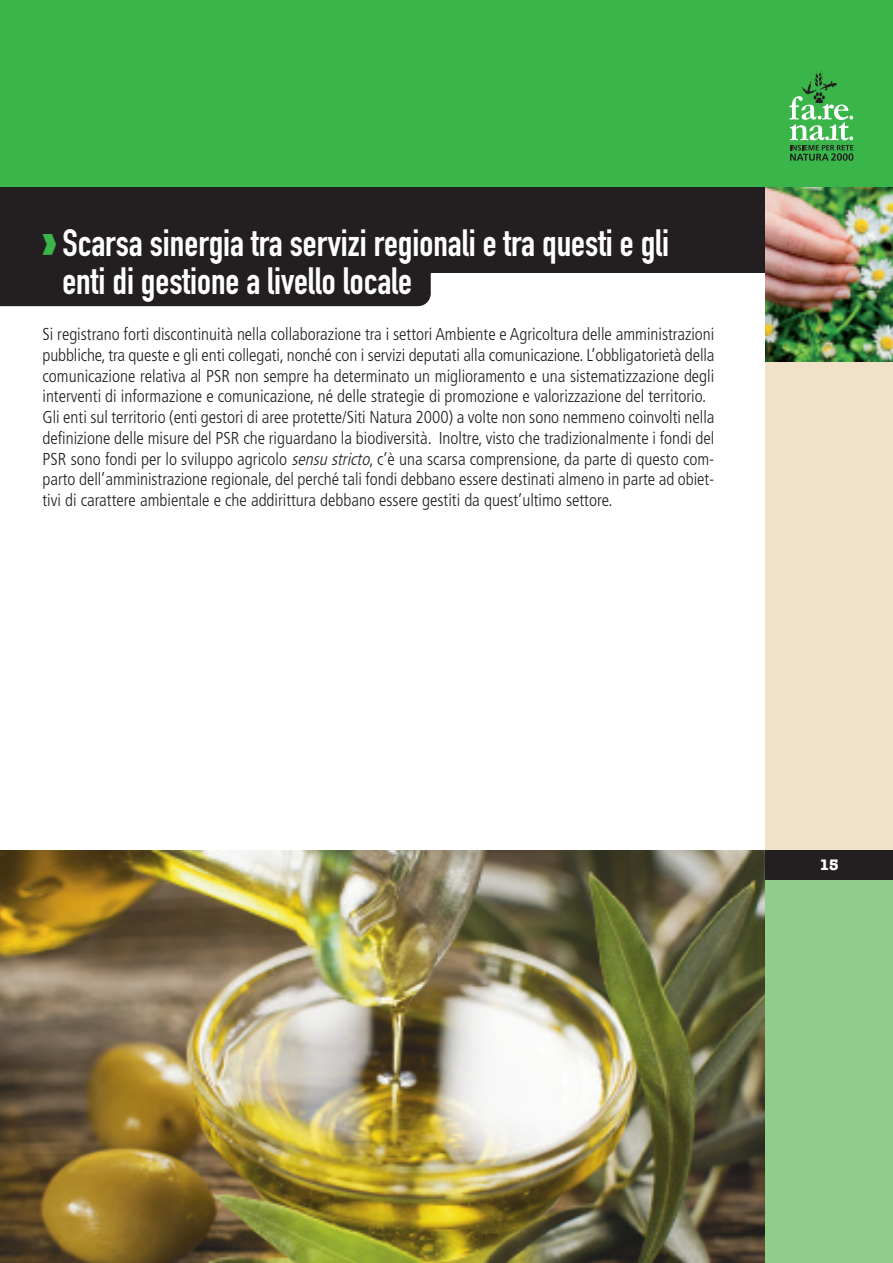
<style>
.page{position:relative;width:893px;height:1263px;background:#fff}
.page>*{position:absolute;margin:0;border:0;box-sizing:border-box;transform-origin:0 0}
.t1{font:37.5px/37.5px "DIN Engschrift Alternate";color:#fff}
.t2{font:300 condensed 17.25px/20.7px "Frutiger";color:#231f20}
.t3{font:700 15.75px "American Typewriter";color:#fff}
.s1{font-style:italic}
</style>
<div class="page">
<img style="left:0;top:850px;width:765px;height:413px">
<div style="left:0;top:183px;width:774px;height:89px;background:#231f20"></div>
<div style="left:765px;top:0;width:128px;height:1263px;background:#f1e1c9"></div>
<img style="left:765px;top:187px;width:128px;height:174px">
<div style="left:765px;top:850px;width:128px;height:413px;background:#91cc8a"></div>
<div style="left:765px;top:850px;width:128px;height:30px;background:#231f20"></div>
<div style="left:0;top:0;width:893px;height:187px;background:#3ab54a"></div>
<svg style="left:789px;top:70px;width:64px;height:91px"></svg>
<div style="left:0;top:272px;width:431px;height:34px;background:#231f20"></div>
<h1 class="t1" style="left:62px;top:228px;width:608px">Scarsa sinergia tra servizi regionali e tra questi e gli enti di gestione a livello locale</h1>
<p class="t2" style="left:43px;top:325px;width:673px">Si registrano forti discontinuità nella collaborazione tra i settori Ambiente e Agricoltura delle amministrazioni pubbliche, tra queste e gli enti collegati, nonché con i servizi deputati alla comunicazione. L’obbligatorietà della comunicazione relativa al PSR non sempre ha determinato un miglioramento e una sistematizzazione degli interventi di informazione e comunicazione, né delle strategie di promozione e valorizzazione del territorio.<br>Gli enti sul territorio (enti gestori di aree protette/Siti Natura 2000) a volte non sono nemmeno coinvolti nella definizione delle misure del PSR che riguardano la biodiversità. Inoltre, visto che tradizionalmente i fondi del PSR sono fondi per lo sviluppo agricolo <span class="s1">sensustricto</span>, c’è una scarsa comprensione, da parte di questo com&shy;parto dell’amministrazione regionale, del perché tali fondi debbano essere destinati almeno in parte ad obiet&shy;tivi di carattere ambientale e che addirittura debbano essere gestiti da quest’ultimo settore.</p>
<p class="t3" style="left:819px;top:851px;width:21px">15</p>
</div>
